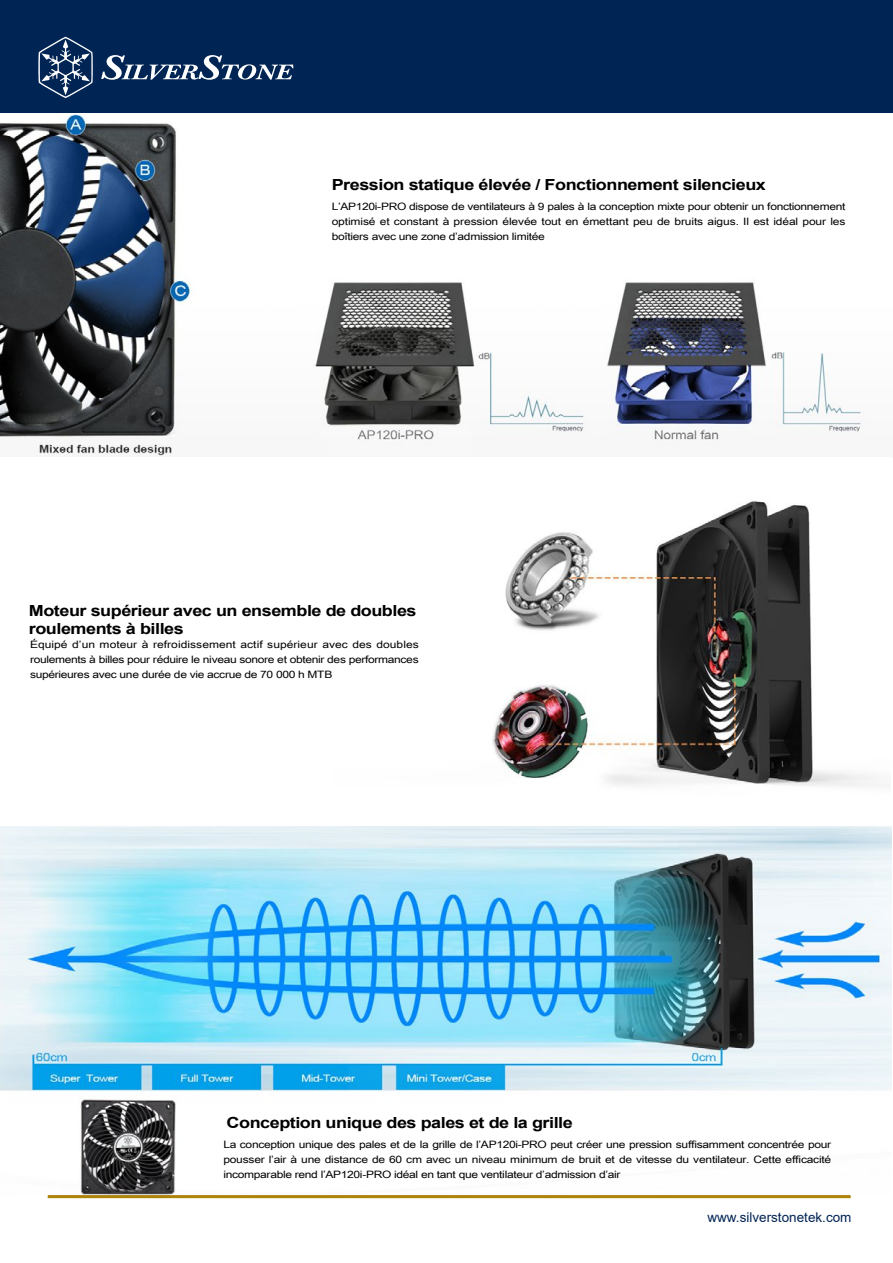
<style>
.page{position:relative;width:893px;height:1263px;background:#fff}
.page>*{position:absolute;margin:0;border:0;box-sizing:border-box;transform-origin:0 0}
.t1{font:700 15.3px/18px "Arial";letter-spacing:-.025em;color:#000;scale:1.18 1}
.t2{font:13.5px "Arial";color:#002454}
.t3{font:10.2px/15px "Arial Unicode MS";letter-spacing:-.025em;color:#000;text-align:justify;scale:1.18 1}
</style>
<div class="page">
<img style="left:0;top:112px;width:892px;height:674px">
<img style="left:0;top:827px;width:891px;height:368px">
<div style="left:0;top:0;width:893px;height:112px;background:#002454"></div>
<svg style="left:38px;top:37px;width:55px;height:61px"></svg>
<svg style="left:101px;top:55px;width:192px;height:25px"></svg>
<hr style="left:48px;top:1195px;width:802px;height:3px;background:#ad840a">
<h1 class="t1" style="left:332px;top:175px;width:369px">Pression statique élevée / Fonctionnement silencieux</h1>
<p class="t3" style="left:332px;top:198px;width:437px">L’AP120i-PRO dispose de ventilateurs à 9 pales à la conception mixte pour obtenir un fonctionnement optimisé et constant à pression élevée tout en émettant peu de bruits aigus. Il est idéal pour les boîtiers avec une zone d’admission limitée</p>
<h1 class="t1" style="left:29px;top:601px;width:330px">Moteur supérieur avec un ensemble de doubles roulements à billes</h1>
<p class="t3" style="left:30px;top:637px;width:331px">Équipé d’un moteur à refroidissement actif supérieur avec des doubles roulements à billes pour réduire le niveau sonore et obtenir des performances supérieures avec une durée de vie accrue de 70 000 h MTB</p>
<h1 class="t1" style="left:227px;top:1114px;width:295px">Conception unique des pales et de la grille</h1>
<p class="t3" style="left:223px;top:1137px;width:517px">La conception unique des pales et de la grille de l’AP120i-PRO peut créer une pression suffisamment concentrée pour pousser l’air à une distance de 60 cm avec un niveau minimum de bruit et de vitesse du ventilateur. Cette efficacité incomparable rend l’AP120i-PRO idéal en tant que ventilateur d’admission d’air</p>
<h2 class="t2" style="left:707px;top:1208px;width:146px">www.silverstonetek.com</h2>
</div>
